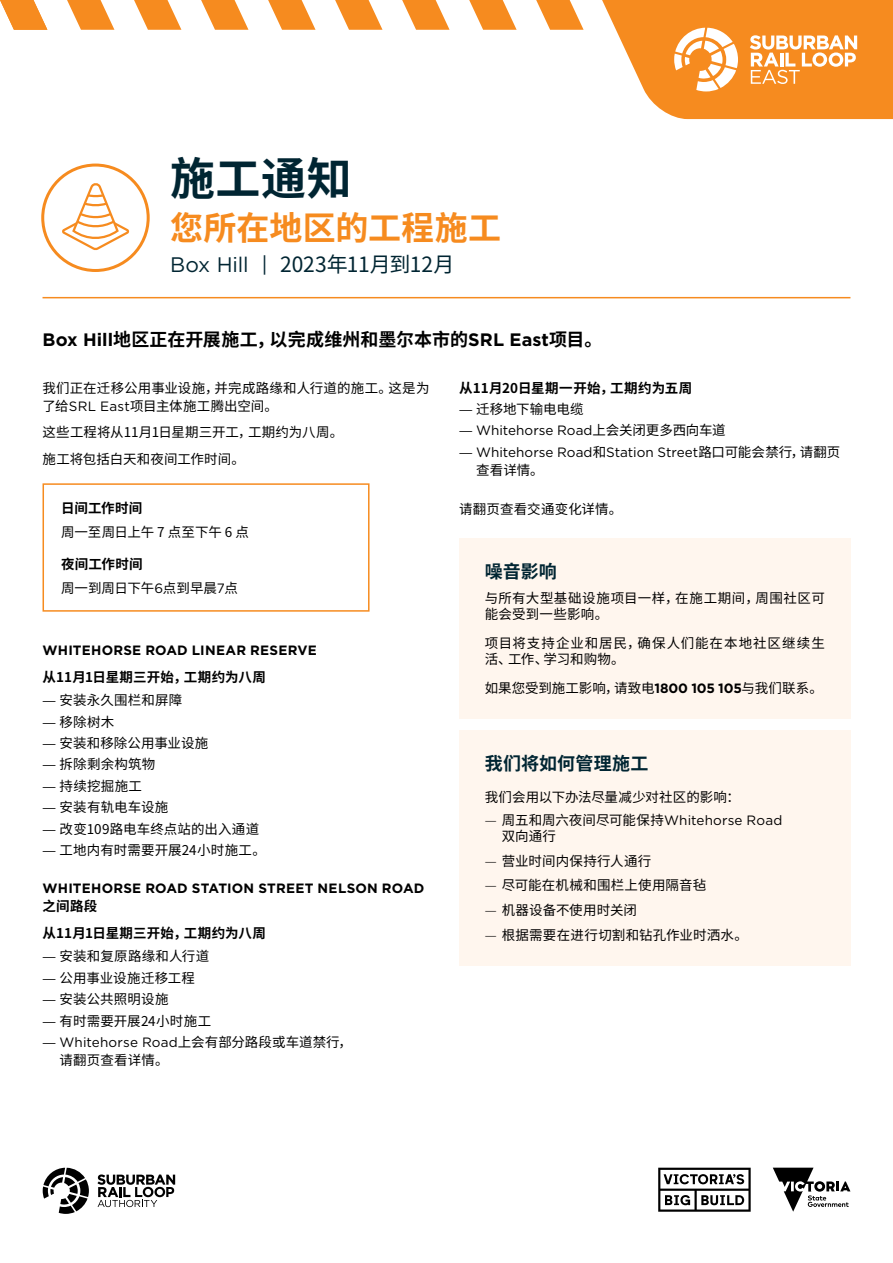
<style>
.page{position:relative;width:893px;height:1263px;background:#fff}
.page>*{position:absolute;margin:0;border:0;box-sizing:border-box;transform-origin:0 0}
.t1{font:700 45px "Noto Sans CJ Ksc";color:#002532}
.t2{font:700 33px "Noto Sans CJ Ksc";letter-spacing:.005em;color:#f68b1f}
.t3{font:21px "Noto Sans CJ Ksc";letter-spacing:-.01em;color:#002532}
.t4{font:700 18px "Noto Sans CJ Ksc";letter-spacing:.005em;color:#000}
.t5{font:700 18px "Noto Sans CJ Ksc";letter-spacing:.005em;color:#002532}
.t6{font:13.5px/18px "Noto Sans CJ Ksc";letter-spacing:.01em;color:#000}
.t7{font:13.5px "Gotham";letter-spacing:.005em;color:#000}
.t8{font:700 13.5px/26.5px "Noto Sans CJ Ksc";letter-spacing:.015em;color:#000}
.t9{font:700 13.5px "Gotham";letter-spacing:.015em;color:#000}
.t10{font:13.5px/16.2px "Noto Sans CJ Ksc";letter-spacing:.065em;color:#000}
.t11{font:13.5px/16.2px "Noto Sans CJ Ksc";letter-spacing:.03em;color:#000}
.t12{font:13.5px "Noto Sans CJ Ksc";letter-spacing:-.01em;color:#000}
.t13{font:13.5px "Noto Sans CJ Ksc";letter-spacing:-.015em;color:#000}
.s1{font-family:"Gotham"}
.s2{font-weight:700}
.s3{font-family:"Myriad Pro"}
.s4{font-family:"Noto Sans CJ Ksc"}
.s5{font-family:"Gotham";font-weight:700}
.s6{font-family:"Noto Sans CJ Ksc";font-weight:300}
.s7{font-weight:300}
</style>
<div class="page">
<div style="left:43px;top:483px;width:327px;height:129px;border:2px solid #f68b1f"></div>
<div style="left:459px;top:538px;width:391px;height:181px;background:#fff6ee"></div>
<div style="left:459px;top:730px;width:391px;height:235px;background:#fff6ee"></div>
<svg style="left:201px;top:0;width:47px;height:30px"></svg>
<svg style="left:402px;top:0;width:48px;height:30px"></svg>
<svg style="left:469px;top:0;width:48px;height:30px"></svg>
<svg style="left:67px;top:0;width:47px;height:30px"></svg>
<svg style="left:268px;top:0;width:48px;height:30px"></svg>
<svg style="left:134px;top:0;width:47px;height:30px"></svg>
<svg style="left:335px;top:0;width:47px;height:30px"></svg>
<svg style="left:536px;top:0;width:48px;height:30px"></svg>
<svg style="left:0;top:0;width:47px;height:30px"></svg>
<svg style="left:602px;top:0;width:291px;height:119px"></svg>
<svg style="left:43px;top:1168px;width:46px;height:46px"></svg>
<svg style="left:97px;top:1174px;width:78px;height:33px"></svg>
<svg style="left:658px;top:1168px;width:93px;height:44px"></svg>
<svg style="left:773px;top:1168px;width:77px;height:44px"></svg>
<hr style="left:43px;top:297px;width:807px;height:1px;background:#f68b1f">
<svg style="left:62px;top:183px;width:68px;height:68px"></svg>
<div style="left:41px;top:164px;width:109px;height:108px;border:3px solid #f68b1f;border-radius:50%"></div>
<h1 class="t1" style="left:170px;top:153px;width:183px">施工通知</h1>
<h2 class="t2" style="left:170px;top:209px;width:333px">您所在地区的工程施工</h2>
<h3 class="t3" style="left:170px;top:253px;width:286px"><span class="s1">Box Hill |</span> 2023年11月到12月</h3>
<h3 class="t4" style="left:43px;top:329px;width:561px"><span class="s1">Box Hill</span>地区正在开展施工，以完成维州和墨尔本市的<span class="s1">SRL East</span>项目。</h3>
<p class="t6" style="left:43px;top:379px;width:388px">我们正在迁移公用事业设施，并完成路缘和人行道的施工。这是为了给<span class="s1">SRL East</span>项目主体施工腾出空间。</p>
<p class="t6" style="left:43px;top:419px;width:302px;line-height:26.5px">这些工程将从11月1日星期三开工，工期约为八周。施工将包括白天和夜间工作时间。</p>
<p class="t8" style="left:61px;top:495px;width:83px">日间工作时间</p>
<p class="t12" style="left:61px;top:524px;width:189px">周一至周日上午 7 点至下午 6 点</p>
<p class="t6" style="left:61px;top:552px;width:178px;line-height:24px"><span class="s2">夜间工作时间<br></span>周一到周日下午<span class="s1">6</span>点到早晨<span class="s1">7</span>点</p>
<p class="t9" style="left:43px;top:641px;width:276px">WHITEHORSE ROAD LINEAR RESERVE</p>
<p class="t8" style="left:43px;top:664px;width:225px">从11月1日星期三开始，工期约为八周</p>
<p class="t6" style="left:43px;top:691px;width:141px"><span class="s3">—</span> 安装永久围栏和屏障</p>
<p class="t6" style="left:43px;top:713px;width:73px"><span class="s3">—</span> 移除树木</p>
<p class="t6" style="left:43px;top:734px;width:167px"><span class="s3">—</span> 安装和移除公用事业设施</p>
<p class="t6" style="left:43px;top:756px;width:114px"><span class="s3">—</span> 拆除剩余构筑物</p>
<p class="t6" style="left:43px;top:777px;width:101px"><span class="s3">—</span> 持续挖掘施工</p>
<p class="t6" style="left:43px;top:798px;width:127px"><span class="s3">—</span> 安装有轨电车设施</p>
<p class="t6" style="left:43px;top:820px;width:218px"><span class="s3">—</span> 改变109路电车终点站的出入通道</p>
<p class="t6" style="left:43px;top:841px;width:225px"><span class="s3">—</span> 工地内有时需要开展24小时施工。</p>
<p class="t9" style="left:43px;top:880px;width:383px">WHITEHORSE ROAD STATION STREET NELSON ROAD</p>
<p class="t8" style="left:43px;top:893px;width:225px">之间路段<br>从11月1日星期三开始，工期约为八周</p>
<p class="t6" style="left:43px;top:948px;width:168px"><span class="s3">—</span> 安装和复原路缘和人行道</p>
<p class="t6" style="left:43px;top:969px;width:154px"><span class="s3">—</span> 公用事业设施迁移工程</p>
<p class="t6" style="left:43px;top:990px;width:128px"><span class="s3">—</span> 安装公共照明设施</p>
<p class="t6" style="left:43px;top:1012px;width:170px"><span class="s3">—</span> 有时需要开展24小时施工</p>
<p class="t7" style="left:43px;top:1034px;width:311px"><span class="s3">—</span> Whitehorse Road<span class="s4">上会有部分路段或车道禁行，</span></p>
<p class="t6" style="left:60px;top:1051px;width:111px">请翻页查看详情。</p>
<p class="t8" style="left:459px;top:375px;width:235px">从11月20日星期一开始，工期约为五周</p>
<p class="t13" style="left:459px;top:401px;width:126px"><span class="s3">—</span> 迁移地下输电电缆</p>
<p class="t7" style="left:459px;top:422px;width:268px"><span class="s3">—</span> Whitehorse Road<span class="s4">上会关闭更多西向车道</span></p>
<p class="t7" style="left:459px;top:443px;width:383px"><span class="s3">—</span> Whitehorse Road<span class="s4">和</span>Station Street<span class="s4">路口可能会禁行，请翻页</span></p>
<p class="t6" style="left:476px;top:461px;width:69px">查看详情。</p>
<p class="t6" style="left:459px;top:500px;width:164px">请翻页查看交通变化详情。</p>
<h3 class="t5" style="left:485px;top:561px;width:74px">噪音影响</h3>
<p class="t11" style="left:485px;top:590px;width:342px">与所有大型基础设施项目一样，在施工期间，周围社区可能会受到一些影响。</p>
<p class="t10" style="left:485px;top:635px;width:342px">项目将支持企业和居民，确保人们能在本地社区继续生活、工作、学习和购物。</p>
<p class="t6" style="left:485px;top:679px;width:340px">如果您受到施工影响，请致电<span class="s5">1800 105 105</span>与我们联系。</p>
<h3 class="t5" style="left:485px;top:753px;width:165px">我们将如何管理施工</h3>
<p class="t6" style="left:485px;top:788px;width:257px">我们会用以下办法尽量减少对社区的影响：</p>
<p class="t7" style="left:485px;top:811px;width:299px"><span class="s6">—</span> <span class="s4">周五和周六夜间尽可能保持</span>Whitehorse Road</p>
<p class="t6" style="left:502px;top:827px;width:56px">双向通行</p>
<p class="t6" style="left:485px;top:852px;width:168px"><span class="s7">—</span> 营业时间内保持行人通行</p>
<p class="t6" style="left:485px;top:877px;width:223px"><span class="s7">—</span> 尽可能在机械和围栏上使用隔音毡</p>
<p class="t6" style="left:485px;top:901px;width:154px"><span class="s7">—</span> 机器设备不使用时关闭</p>
<p class="t6" style="left:485px;top:926px;width:265px"><span class="s7">—</span> 根据需要在进行切割和钻孔作业时洒水。</p>
</div>
